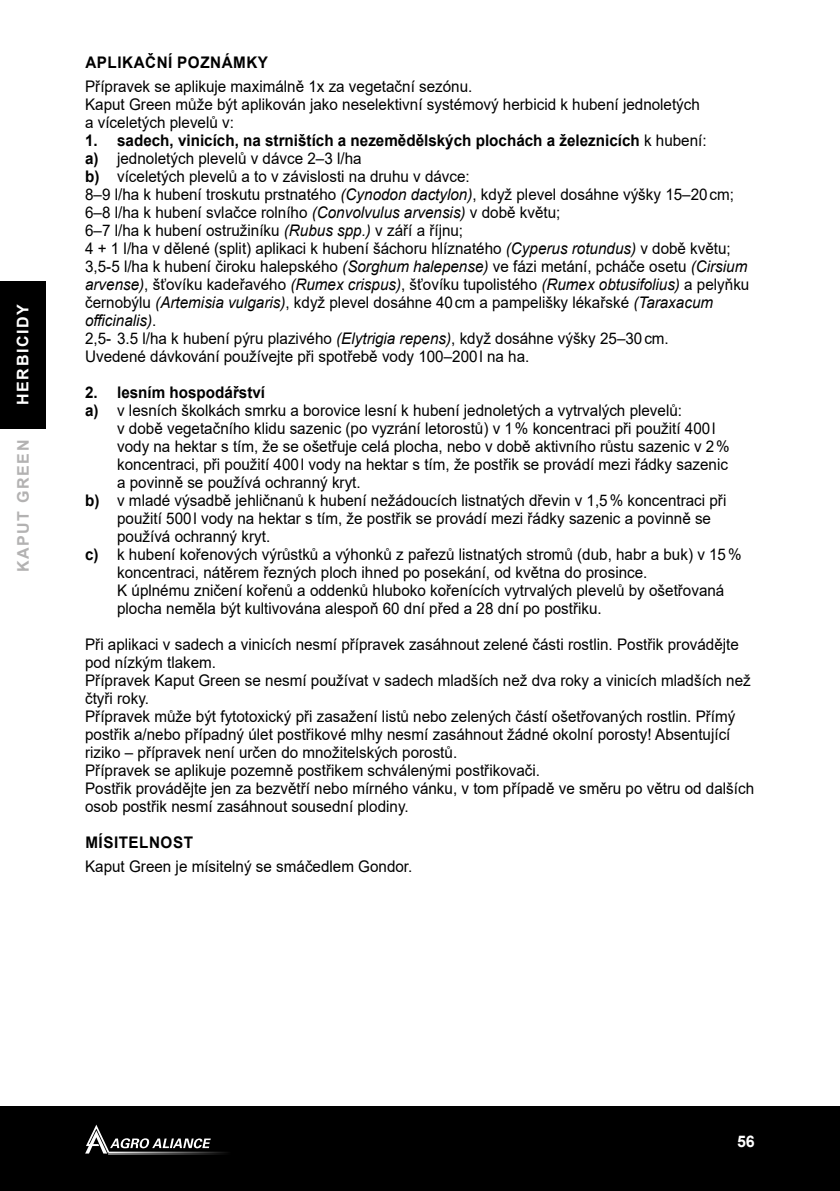
<style>
.page{position:relative;width:840px;height:1191px;background:#fff}
.page>*{position:absolute;margin:0;border:0;box-sizing:border-box;transform-origin:0 0}
.t1{font:16px/18px "Arial";color:#000;scale:.95 1}
.t2{font:700 16px "Arial";letter-spacing:.035em;color:#000;scale:.95 1}
.t3{font:700 16px "Arial";color:#000;scale:.95 1}
.t4{font:700 16px "Arial";letter-spacing:.1em;color:#fff}
.t5{font:700 16px "Arial";letter-spacing:.1em;color:#b3b2b2}
.s1{font-weight:700}
.s2{font-style:italic}
</style>
<div class="page">
<div style="left:0;top:1106px;width:839px;height:85px;background:#000"></div>
<hr style="left:108px;top:1154px;width:123px;height:1px;background:#fff">
<hr style="left:108px;top:1151px;width:123px;height:2px;background:#fff">
<svg style="left:85px;top:1124px;width:126px;height:29px"></svg>
<div style="left:0;top:281px;width:45px;height:147px;background:#000"></div>
<p class="t4" style="left:12px;top:405px;width:102px;rotate:-90deg">HERBICIDY</p>
<p class="t5" style="left:12px;top:572px;width:131px;rotate:-90deg">KAPUT GREEN</p>
<p class="t2" style="left:85px;top:51px;width:194px">APLIKAČNÍ POZNÁMKY</p>
<p class="t1" style="left:85px;top:77px;width:648px">Přípravek se aplikuje maximálně 1x za vegetační sezónu.<br>Kaput Green může být aplikován jako neselektivní systémový herbicid k hubení jednoletých a víceletých plevelů v:</p>
<p class="t1" style="left:85px;top:131px;width:700px"><span class="s1">1. sadech, vinicích, na strništích a nezemědělských plochách a železnicích</span> k hubení:<br><span class="s1">a)</span> jednoletých plevelů v dávce 2–3 l/ha<br><span class="s1">b)</span> víceletých plevelů a to v závislosti na druhu v dávce:<br>8–9 l/ha k hubení troskutu prstnatého <span class="s2">(Cynodon dactylon)</span>, když plevel dosáhne výšky 15–20cm; 6–8 l/ha k hubení svlačce rolního <span class="s2">(Convolvulus arvensis)</span> v době květu;<br>6–7 l/ha k hubení ostružiníku <span class="s2">(Rubus spp.)</span> v září a říjnu;<br>4 + 1 l/ha v dělené (split) aplikaci k hubení šáchoru hlíznatého <span class="s2">(Cyperus rotundus)</span> v době květu; 3,5-5 l/ha k hubení čiroku halepského <span class="s2">(Sorghum halepense)</span> ve fázi metání, pcháče osetu <span class="s2">(Cirsium arvense)</span>, šťovíku kadeřavého <span class="s2">(Rumex crispus)</span>, šťovíku tupolistého <span class="s2">(Rumex obtusifolius)</span> a pelyňku černobýlu <span class="s2">(Artemisia vulgaris)</span>, když plevel dosáhne 40cm a pampelišky lékařské <span class="s2">(Taraxacum officinalis)</span>.<br>2,5- 3. 5 l/ha k hubení pýru plazivého <span class="s2">(Elytrigia repens)</span>, když dosáhne výšky 25–30cm.<br>Uvedené dávkování používejte při spotřebě vody 100–200l na ha.</p>
<p class="t3" style="left:85px;top:381px;width:191px">2. lesním hospodářství</p>
<p class="t1" style="left:85px;top:401px;width:629px"><span class="s1">a)</span> v lesních školkách smrku a borovice lesní k hubení jednoletých a vytrvalých plevelů:</p>
<p class="t1" style="left:117px;top:419px;width:631px">v době vegetačního klidu sazenic (po vyzrání letorostů) v 1% koncentraci při použití 400l</p>
<p class="t1" style="left:117px;top:437px;width:646px">vody na hektar s tím, že se ošetřuje celá plocha, nebo v době aktivního růstu sazenic v 2%</p>
<p class="t1" style="left:117px;top:455px;width:644px">koncentraci, při použití 400l vody na hektar s tím, že postřik se provádí mezi řádky sazenic</p>
<p class="t1" style="left:117px;top:473px;width:255px">a povinně se používá ochranný kryt.</p>
<p class="t1" style="left:85px;top:491px;width:676px"><span class="s1">b)</span> v mladé výsadbě jehličnanů k hubení nežádoucích listnatých dřevin v 1,5% koncentraci při</p>
<p class="t1" style="left:117px;top:509px;width:626px">použití 500l vody na hektar s tím, že postřik se provádí mezi řádky sazenic a povinně se</p>
<p class="t1" style="left:117px;top:527px;width:160px">používá ochranný kryt.</p>
<p class="t1" style="left:85px;top:545px;width:692px"><span class="s1">c)</span> k hubení kořenových výrůstků a výhonků z pařezů listnatých stromů (dub, habr a buk) v 15%</p>
<p class="t1" style="left:117px;top:563px;width:556px">koncentraci, nátěrem řezných ploch ihned po posekání, od května do prosince.</p>
<p class="t1" style="left:117px;top:581px;width:640px">K úplnému zničení kořenů a oddenků hluboko kořenících vytrvalých plevelů by ošetřovaná</p>
<p class="t1" style="left:117px;top:599px;width:508px">plocha neměla být kultivována alespoň 60 dní před a 28 dní po postřiku.</p>
<p class="t1" style="left:85px;top:635px;width:705px">Při aplikaci v sadech a vinicích nesmí přípravek zasáhnout zelené části rostlin. Postřik provádějte pod nízkým tlakem.<br>Přípravek Kaput Green se nesmí používat v sadech mladších než dva roky a vinicích mladších než čtyři roky.<br>Přípravek může být fytotoxický při zasažení listů nebo zelených částí ošetřovaných rostlin. Přímý postřik a/nebo případný úlet postřikové mlhy nesmí zasáhnout žádné okolní porosty! Absentující riziko – přípravek není určen do množitelských porostů.<br>Přípravek se aplikuje pozemně postřikem schválenými postřikovači.<br>Postřik provádějte jen za bezvětří nebo mírného vánku, v tom případě ve směru po větru od dalších osob postřik nesmí zasáhnout sousední plodiny.</p>
<p class="t2" style="left:85px;top:831px;width:115px">mísItELnost</p>
<p class="t1" style="left:85px;top:857px;width:343px">Kaput Green je mísitelný se smáčedlem Gondor.</p>
<p class="t4" style="left:736px;top:1129px;width:19px">56</p>
</div>
